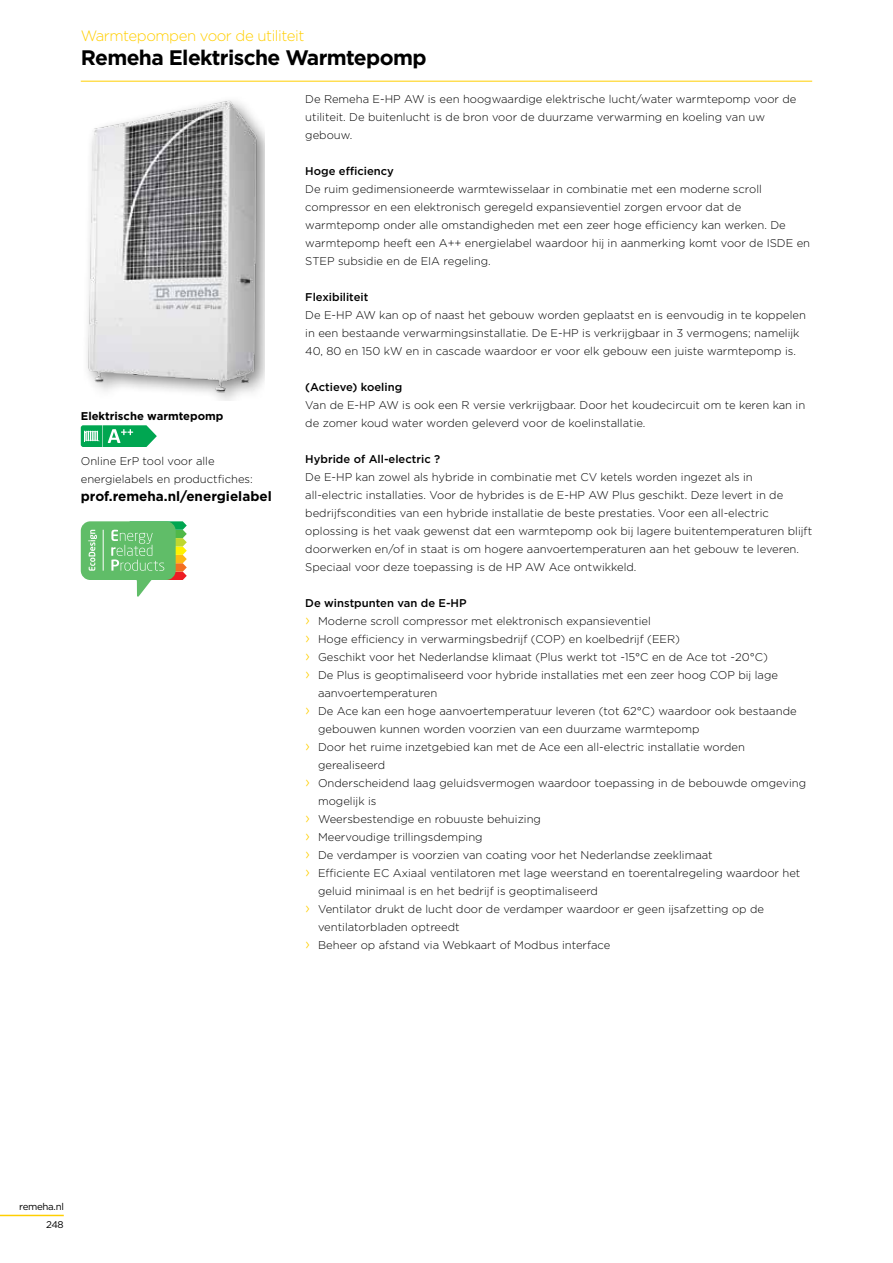
<style>
.page{position:relative;width:893px;height:1263px;background:#fff}
.page>*{position:absolute;margin:0;border:0;box-sizing:border-box;transform-origin:0 0}
.t1{font:700 21px "Gotham";letter-spacing:-.03em;color:#000}
.t2{font:300 15px "Gotham";letter-spacing:-.03em;color:#ffcf01}
.t3{font:700 13.5px "Gotham";color:#000}
.t4{font:300 11.25px/18px "Gotham";color:#000}
.t5{font:500 11.25px "Gotham";color:#000}
.t6{font:700 11.25px "Gotham";color:#000}
.t7{font:9.75px "Gotham";letter-spacing:-.03em;color:#000}
.s1{font-size:15.75px;color:#ffcf01}
</style>
<div class="page">
<hr style="left:0;top:1215px;width:64px;height:1px;background:#ffcf01">
<hr style="left:81px;top:81px;width:731px;height:1px;background:#ffcf01">
<img style="left:87px;top:100px;width:177px;height:300px">
<svg style="left:81px;top:425px;width:76px;height:22px;background:#38b977"></svg>
<svg style="left:81px;top:521px;width:106px;height:76px"></svg>
<hr style="left:103px;top:530px;width:1px;height:41px;background:#fff">
<h2 class="t2" style="left:81px;top:27px;width:225px">Warmtepompen voor de utiliteit</h2>
<h1 class="t1" style="left:81px;top:44px;width:347px">Remeha Elektrische Warmtepomp</h1>
<p class="t4" style="left:305px;top:89px;width:493px">De Remeha E-HP AW is een hoogwaardige elektrische lucht/water warmtepomp voor de utiliteit. De buitenlucht is de bron voor de duurzame verwarming en koeling van uw gebouw.</p>
<p class="t5" style="left:305px;top:163px;width:90px">Hoge efficiency</p>
<p class="t4" style="left:305px;top:179px;width:506px">De ruim gedimensioneerde warmtewisselaar in combinatie met een moderne scroll compressor en een elektronisch geregeld expansieventiel zorgen ervoor dat de warmtepomp onder alle omstandigheden met een zeer hoge efficiency kan werken. De warmtepomp heeft een A++ energielabel waardoor hij in aanmerking komt voor de ISDE en STEP subsidie en de EIA regeling.</p>
<p class="t5" style="left:305px;top:289px;width:65px">Flexibiliteit</p>
<p class="t4" style="left:305px;top:305px;width:502px">De E-HP AW kan op of naast het gebouw worden geplaatst en is eenvoudig in te koppelen in een bestaande verwarmingsinstallatie. De E-HP is verkrijgbaar in 3 vermogens; namelijk<br>40, 80 en 150 kW en in cascade waardoor er voor elk gebouw een juiste warmtepomp is.</p>
<p class="t5" style="left:305px;top:379px;width:98px">(Actieve) koeling</p>
<p class="t4" style="left:305px;top:395px;width:501px">Van de E-HP AW is ook een R versie verkrijgbaar. Door het koudecircuit om te keren kan in de zomer koud water worden geleverd voor de koelinstallatie.</p>
<p class="t5" style="left:305px;top:451px;width:136px">Hybride of All-electric ?</p>
<p class="t4" style="left:305px;top:467px;width:508px">De E-HP kan zowel als hybride in combinatie met CV ketels worden ingezet als in all-electric installaties. Voor de hybrides is de E-HP AW Plus geschikt. Deze levert in de bedrijfscondities van een hybride installatie de beste prestaties. Voor een all-electric oplossing is het vaak gewenst dat een warmtepomp ook bij lagere buitentemperaturen blijft doorwerken en/of in staat is om hogere aanvoertemperaturen aan het gebouw te leveren.<br>Speciaal voor deze toepassing is de HP AW Ace ontwikkeld.</p>
<p class="t5" style="left:305px;top:595px;width:163px">De winstpunten van de E-HP</p>
<p class="t4" style="left:305px;top:611px;width:347px"><span class="s1">›</span> Moderne scroll compressor met elektronisch expansieventiel</p>
<p class="t4" style="left:305px;top:629px;width:376px"><span class="s1">›</span> Hoge efficiency in verwarmingsbedrijf (COP) en koelbedrijf (EER)</p>
<p class="t4" style="left:305px;top:647px;width:464px"><span class="s1">›</span> Geschikt voor het Nederlandse klimaat (Plus werkt tot -15°C en de Ace tot -20°C)</p>
<p class="t4" style="left:305px;top:665px;width:474px"><span class="s1">›</span> De Plus is geoptimaliseerd voor hybride installaties met een zeer hoog COP bij lage</p>
<p class="t4" style="left:318px;top:683px;width:121px">aanvoertemperaturen</p>
<p class="t4" style="left:305px;top:701px;width:493px"><span class="s1">›</span> De Ace kan een hoge aanvoertemperatuur leveren (tot 62°C) waardoor ook bestaande</p>
<p class="t4" style="left:318px;top:719px;width:383px">gebouwen kunnen worden voorzien van een duurzame warmtepomp</p>
<p class="t4" style="left:305px;top:737px;width:441px"><span class="s1">›</span> Door het ruime inzetgebied kan met de Ace een all-electric installatie worden</p>
<p class="t4" style="left:318px;top:755px;width:69px">gerealiseerd</p>
<p class="t4" style="left:305px;top:773px;width:502px"><span class="s1">›</span> Onderscheidend laag geluidsvermogen waardoor toepassing in de bebouwde omgeving</p>
<p class="t4" style="left:318px;top:791px;width:60px">mogelijk is</p>
<p class="t4" style="left:305px;top:809px;width:237px"><span class="s1">›</span> Weersbestendige en robuuste behuizing</p>
<p class="t4" style="left:305px;top:827px;width:179px"><span class="s1">›</span> Meervoudige trillingsdemping</p>
<p class="t4" style="left:305px;top:845px;width:409px"><span class="s1">›</span> De verdamper is voorzien van coating voor het Nederlandse zeeklimaat</p>
<p class="t4" style="left:305px;top:863px;width:497px"><span class="s1">›</span> Efficiente EC Axiaal ventilatoren met lage weerstand en toerentalregeling waardoor het</p>
<p class="t4" style="left:318px;top:881px;width:281px">geluid minimaal is en het bedrijf is geoptimaliseerd</p>
<p class="t4" style="left:305px;top:899px;width:460px"><span class="s1">›</span> Ventilator drukt de lucht door de verdamper waardoor er geen ijsafzetting op de</p>
<p class="t4" style="left:318px;top:917px;width:143px">ventilatorbladen optreedt</p>
<p class="t4" style="left:305px;top:935px;width:306px"><span class="s1">›</span> Beheer op afstand via Webkaart of Modbus interface</p>
<p class="t6" style="left:81px;top:408px;width:144px">Elektrische warmtepomp</p>
<p class="t4" style="left:81px;top:452px;width:174px">Online ErP tool voor alle energielabels en productfiches:</p>
<p class="t3" style="left:81px;top:487px;width:193px">prof.remeha.nl/energielabel</p>
<p class="t7" style="left:19px;top:1201px;width:46px">remeha.nl</p>
<p class="t7" style="left:46px;top:1218px;width:19px">248</p>
</div>
